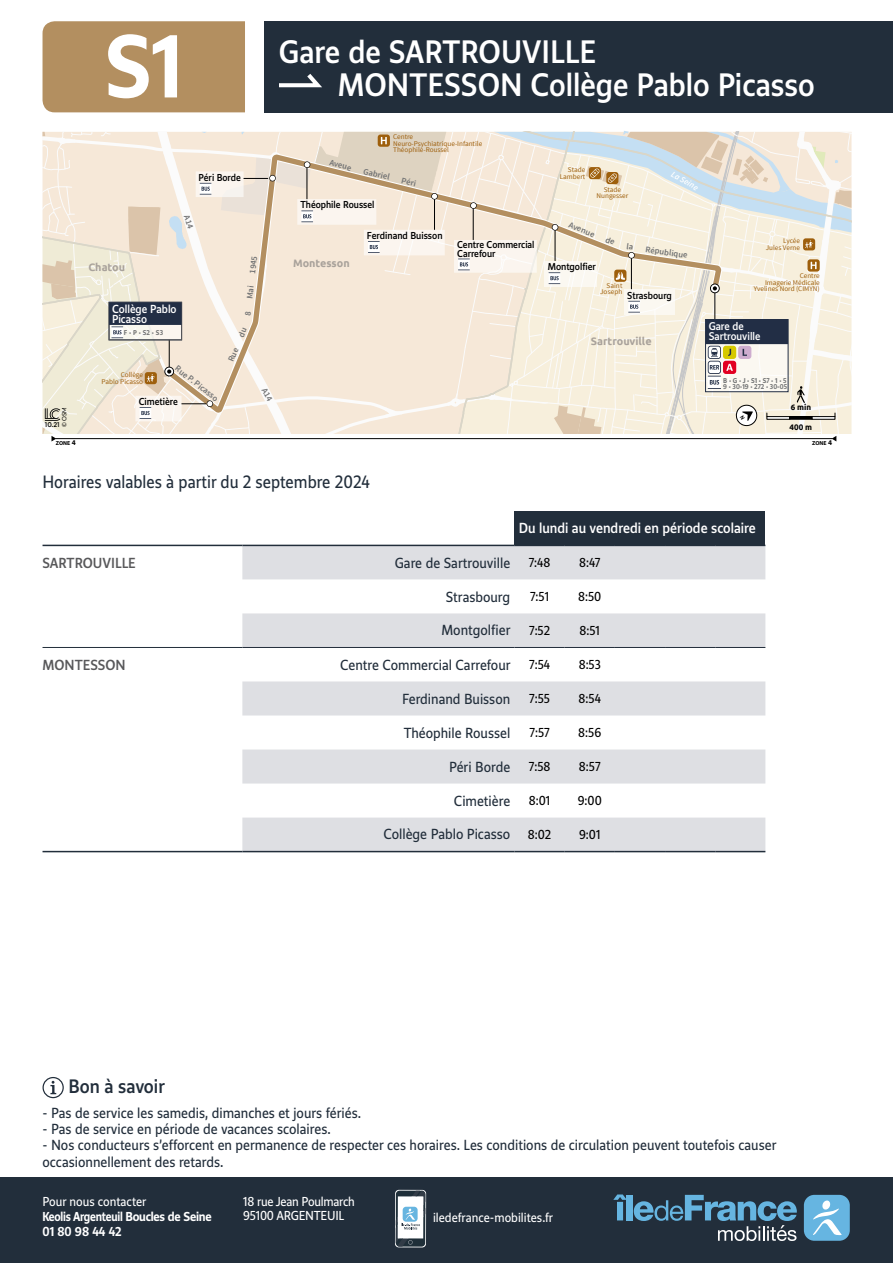
<style>
.page{position:relative;width:893px;height:1263px;background:#fff}
.page>*{position:absolute;margin:0;border:0;box-sizing:border-box;transform-origin:0 0}
.t1{font:700 82.5px "IDF Voyageur";color:#fff}
.t2{font:500 30px/33px "IDF Voyageur";color:#fff}
.t3{font:500 18px "IDF Voyageur";color:#222e3b}
.t4{font:16.5px "IDF Voyageur";color:#222e3b}
.t5{font:13.5px/16.2px "IDF Voyageur";color:#222e3b}
.t6{font:500 13.5px "IDF Voyageur";color:#fff}
.t7{font:500 13.5px "IDF Voyageur";color:#58585a}
.t8{font:12px/14.4px "IDF Voyageur";letter-spacing:-.005em;color:#fff}
.t9{font:12px "IDF Voyageur";color:#000}
.t10{font:700 12px/15px "IDF Voyageur";letter-spacing:-.02em;color:#fff;scale:.93 1}
.t11{font:700 10.8px "Ubuntu";color:#a9a29b}
.t12{font:500 10.8px/9.8px "IDF Voyageur";color:#fff}
.t13{font:500 10.35px/10.1px "IDF Voyageur";color:#fff}
.t14{font:500 9.3px/8.2px "IDF Voyageur";color:#000}
.t15{font:600 8.55px "Source Sans Pro";color:#707172}
.t16{font:italic 600 8.55px "Source Sans Pro";color:#fff}
.t17{font:700 8.1px "Ubuntu";color:#000}
.t18{font:7.2px/6.4px "Source Sans Pro";color:#9e5f0c;text-align:right}
.t19{font:500 6.9px "Gotham";color:#000;scale:.9 1}
.t20{font:700 6.45px/6.4px "IDF Voyageur";color:#707172}
.t21{font:6px "Lato";color:#000}
.t22{font:700 5.7px "Myriad Pro";color:#000}
.s1{font-size:7.2px}
</style>
<div class="page">
<div style="left:0;top:1178px;width:893px;height:85px;background:#222e3b"></div>
<svg style="left:613px;top:1194px;width:13px;height:26px"></svg>
<div style="left:626px;top:1195px;width:6px;height:25px;background:#66b5e1"></div>
<svg style="left:634px;top:1195px;width:163px;height:46px"></svg>
<div style="left:804px;top:1195px;width:46px;height:46px;background:#66b5e1;border-radius:10px"></div>
<svg style="left:813px;top:1200px;width:29px;height:35px"></svg>
<div style="left:43px;top:21px;width:202px;height:91px;background:#b38f60"></div>
<div style="left:264px;top:21px;width:629px;height:91px;background:#222e3b"></div>
<svg style="left:279px;top:74px;width:43px;height:14px"></svg>
<svg style="left:395px;top:1190px;width:31px;height:57px"></svg>
<svg style="left:396px;top:1190px;width:29px;height:56px"></svg>
<svg style="left:396px;top:1191px;width:29px;height:55px"></svg>
<div style="left:43px;top:1077px;width:21px;height:21px;border:1px solid #222e3b;border-radius:50%"></div>
<svg style="left:50px;top:1081px;width:6px;height:13px"></svg>
<svg style="left:43px;top:544px;width:471px;height:3px"></svg>
<div style="left:514px;top:511px;width:251px;height:34px;background:#222e3b"></div>
<svg style="left:242px;top:546px;width:523px;height:305px;fill:#dedfe3"></svg>
<hr style="left:43px;top:545px;width:199px;height:1px;background:#222e3b">
<hr style="left:242px;top:545px;width:272px;height:1px;background:#222e3b">
<hr style="left:514px;top:545px;width:51px;height:1px;background:#222e3b">
<hr style="left:565px;top:545px;width:50px;height:1px;background:#222e3b">
<hr style="left:615px;top:545px;width:50px;height:1px;background:#222e3b">
<hr style="left:665px;top:545px;width:50px;height:1px;background:#222e3b">
<hr style="left:715px;top:545px;width:50px;height:1px;background:#222e3b">
<hr style="left:43px;top:647px;width:199px;height:1px;background:#222e3b">
<hr style="left:242px;top:647px;width:272px;height:1px;background:#222e3b">
<hr style="left:514px;top:647px;width:51px;height:1px;background:#222e3b">
<hr style="left:565px;top:647px;width:50px;height:1px;background:#222e3b">
<hr style="left:615px;top:647px;width:50px;height:1px;background:#222e3b">
<hr style="left:665px;top:647px;width:50px;height:1px;background:#222e3b">
<hr style="left:715px;top:647px;width:50px;height:1px;background:#222e3b">
<hr style="left:43px;top:851px;width:199px;height:1px;background:#222e3b">
<hr style="left:242px;top:851px;width:272px;height:1px;background:#222e3b">
<hr style="left:514px;top:851px;width:51px;height:1px;background:#222e3b">
<hr style="left:565px;top:851px;width:50px;height:1px;background:#222e3b">
<hr style="left:615px;top:851px;width:50px;height:1px;background:#222e3b">
<hr style="left:665px;top:851px;width:50px;height:1px;background:#222e3b">
<hr style="left:715px;top:851px;width:50px;height:1px;background:#222e3b">
<svg style="left:43px;top:131px;width:808px;height:311px;background:#ece3d5"></svg>
<h1 class="t1" style="left:105px;top:11px;width:80px">S1</h1>
<h2 class="t2" style="left:338px;top:34px;width:479px;text-indent:-59px">Gare de SARTROUVILLE<br>MONTESSON Collège Pablo Picasso</h2>
<p class="t21" style="left:61px;top:427px;width:21px;rotate:-90deg">© OSM</p>
<p class="t19" style="left:45px;top:421px;width:18px">10.21</p>
<p class="t14" style="left:199px;top:173px;width:44px">Péri Borde</p>
<p class="t15" style="left:331px;top:157px;width:24px;rotate:14deg">Aveue</p>
<p class="t18" style="left:393px;top:134px;width:91px;text-align:left">Centre<br>Neuro-Psychiatrique-Infantile<br>Théophile-Roussel</p>
<p class="t15" style="left:365px;top:165px;width:28px;rotate:14deg">Gabriel</p>
<p class="t15" style="left:403px;top:175px;width:16px;rotate:14deg">Péri</p>
<p class="t14" style="left:300px;top:201px;width:76px">Théophile Roussel</p>
<p class="t15" style="left:247px;top:273px;width:19px;rotate:-83deg">1945</p>
<p class="t11" style="left:88px;top:261px;width:38px">Chatou</p>
<p class="t11" style="left:293px;top:256px;width:58px">Montesson</p>
<p class="t12" style="left:112px;top:304px;width:66px">Collège Pablo<br>Picasso</p>
<p class="t20" style="left:124px;top:329px;width:41px">F•P•S2•S3</p>
<p class="t18" style="left:102px;top:372px;width:43px">Collège<br>Pablo Picasso</p>
<p class="t15" style="left:180px;top:363px;width:54px;rotate:38deg">Rue P. Picasso</p>
<p class="t14" style="left:139px;top:397px;width:41px">Cimetière</p>
<p class="t14" style="left:367px;top:231px;width:77px">Ferdinand Buisson</p>
<p class="t14" style="left:457px;top:240px;width:79px">Centre Commercial<br>Carrefour</p>
<p class="t18" style="left:560px;top:167px;width:27px">Stade<br>Lambert</p>
<p class="t18" style="left:597px;top:186px;width:33px;text-align:center">Stade<br>Nungesser</p>
<p class="t15" style="left:571px;top:220px;width:29px;rotate:21deg">Avenue</p>
<p class="t14" style="left:548px;top:262px;width:50px">Montgolfier</p>
<p class="t16" style="left:675px;top:169px;width:31px;rotate:29deg">La Seine</p>
<p class="t15" style="left:646px;top:244px;width:44px;rotate:8deg">République</p>
<p class="t18" style="left:600px;top:282px;width:24px">Saint<br>Joseph</p>
<p class="t14" style="left:627px;top:291px;width:46px">Strasbourg</p>
<p class="t11" style="left:591px;top:335px;width:62px">Sartrouville</p>
<p class="t18" style="left:766px;top:238px;width:36px">Lycée<br>Jules Verne</p>
<p class="t18" style="left:754px;top:273px;width:67px">Centre<br>Imagerie Médicale<br>Yvelines Nord (CIMYN)</p>
<p class="t13" style="left:709px;top:321px;width:53px">Gare de<br>Sartrouville</p>
<p class="t20" style="left:723px;top:377px;width:65px">B • G • J • S1 • S7 • 1 • 5<br>9 • 30-19 • 272 • 30-05</p>
<p class="t17" style="left:791px;top:402px;width:22px">6 min</p>
<p class="t17" style="left:790px;top:422px;width:24px">400 m</p>
<p class="t22" style="left:56px;top:440px;width:21px">ZONE <span class="s1">4</span></p>
<p class="t22" style="left:812px;top:440px;width:21px">ZONE <span class="s1">4</span></p>
<p class="t4" style="left:43px;top:471px;width:329px">Horaires valables à partir du 2 septembre 2024</p>
<p class="t6" style="left:519px;top:519px;width:239px">Du lundi au vendredi en période scolaire</p>
<p class="t7" style="left:43px;top:554px;width:95px">SARTROUVILLE</p>
<p class="t5" style="left:395px;top:554px;width:117px">Gare de Sartrouville</p>
<p class="t9" style="left:529px;top:555px;width:23px">7:48</p>
<p class="t9" style="left:579px;top:555px;width:23px">8:47</p>
<p class="t5" style="left:446px;top:588px;width:66px">Strasbourg</p>
<p class="t9" style="left:530px;top:589px;width:21px">7:51</p>
<p class="t9" style="left:578px;top:589px;width:25px">8:50</p>
<p class="t5" style="left:442px;top:622px;width:71px">Montgolfier</p>
<p class="t9" style="left:529px;top:622px;width:23px">7:52</p>
<p class="t9" style="left:579px;top:622px;width:22px">8:51</p>
<p class="t7" style="left:43px;top:656px;width:85px">MONTESSON</p>
<p class="t5" style="left:340px;top:656px;width:172px">Centre Commercial Carrefour</p>
<p class="t9" style="left:529px;top:657px;width:22px">7:54</p>
<p class="t9" style="left:579px;top:657px;width:24px">8:53</p>
<p class="t5" style="left:402px;top:690px;width:110px">Ferdinand Buisson</p>
<p class="t9" style="left:529px;top:691px;width:22px">7:55</p>
<p class="t9" style="left:579px;top:691px;width:24px">8:54</p>
<p class="t5" style="left:404px;top:724px;width:108px">Théophile Roussel</p>
<p class="t9" style="left:529px;top:725px;width:22px">7:57</p>
<p class="t9" style="left:578px;top:725px;width:24px">8:56</p>
<p class="t5" style="left:449px;top:758px;width:63px">Péri Borde</p>
<p class="t9" style="left:529px;top:759px;width:23px">7:58</p>
<p class="t9" style="left:579px;top:759px;width:23px">8:57</p>
<p class="t5" style="left:454px;top:792px;width:58px">Cimetière</p>
<p class="t9" style="left:529px;top:793px;width:23px">8:01</p>
<p class="t9" style="left:578px;top:793px;width:26px">9:00</p>
<p class="t5" style="left:383px;top:826px;width:128px">Collège Pablo Picasso</p>
<p class="t9" style="left:528px;top:826px;width:25px">8:02</p>
<p class="t9" style="left:579px;top:826px;width:23px">9:01</p>
<h3 class="t3" style="left:68px;top:1074px;width:98px">Bon à savoir</h3>
<p class="t5" style="left:43px;top:1104px;width:320px">- Pas de service les samedis, dimanches et jours fériés.</p>
<p class="t5" style="left:43px;top:1120px;width:290px">- Pas de service en période de vacances scolaires.</p>
<p class="t5" style="left:43px;top:1137px;width:735px">- Nos conducteurs s’efforcent en permanence de respecter ces horaires. Les conditions de circulation peuvent toutefois causer occasionnellement des retards.</p>
<p class="t8" style="left:43px;top:1194px;width:105px">Pour nous contacter</p>
<p class="t10" style="left:43px;top:1208px;width:183px">Keolis Argenteuil Boucles de Seine<br>01 80 98 44 42</p>
<p class="t8" style="left:243px;top:1194px;width:113px">18 rue Jean Poulmarch<br>95100 ARGENTEUIL</p>
<p class="t8" style="left:433px;top:1210px;width:122px">iledefrance-mobilites.fr</p>
</div>
